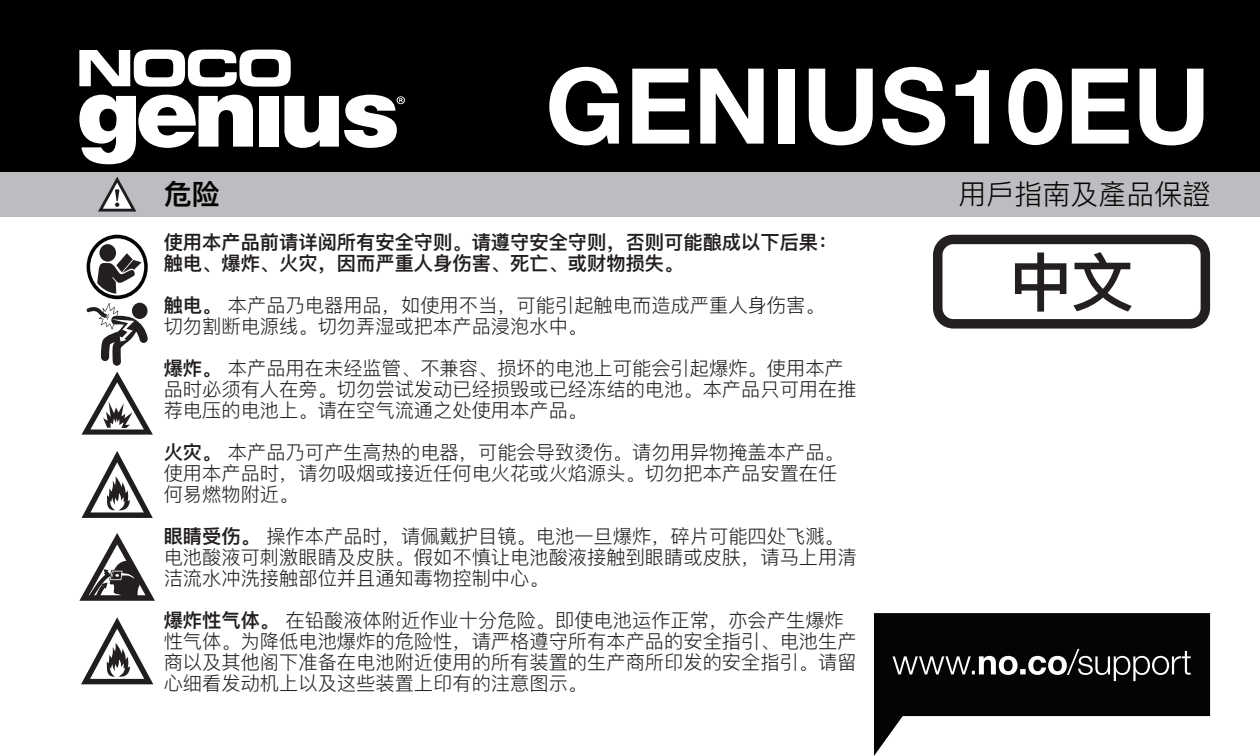
<style>
.page{position:relative;width:1260px;height:756px;background:#fff}
.page>*{position:absolute;margin:0;border:0;box-sizing:border-box;transform-origin:0 0}
.t1{font:700 105px "Helvetica Neue LT Std";color:#fff}
.t2{font:600 63px "Ping Fang SC";color:#231f20}
.t3{font:300 28px "Ping Fang SC";color:#040503}
.t4{font:600 28px "Ping Fang SC";color:#040503}
.t5{font:300 19.25px/21px "Ping Fang SC";color:#231f20}
.t6{font:600 19.25px/21px "Ping Fang SC";color:#231f20}
.s1{font-weight:600}
</style>
<div class="page">
<div style="left:0;top:172px;width:1260px;height:44px;background:#bcbdc0"></div>
<div style="left:0;top:0;width:1260px;height:172px;background:#000"></div>
<svg style="left:87px;top:235px;width:61px;height:64px"></svg>
<div style="left:90px;top:238px;width:54px;height:57px;background:#fff;border-radius:50%"></div>
<div style="left:99px;top:244px;width:17px;height:18px;background:#231f20;border-radius:50%"></div>
<svg style="left:97px;top:253px;width:45px;height:41px"></svg>
<svg style="left:98px;top:177px;width:38px;height:35px"></svg>
<svg style="left:86px;top:303px;width:62px;height:63px"></svg>
<svg style="left:81px;top:372px;width:72px;height:63px"></svg>
<svg style="left:82px;top:451px;width:71px;height:67px"></svg>
<svg style="left:81px;top:617px;width:72px;height:67px"></svg>
<svg style="left:79px;top:533px;width:76px;height:68px"></svg>
<svg style="left:874px;top:613px;width:336px;height:143px;fill:#040503"></svg>
<svg style="left:893px;top:649px;width:298px;height:32px;background:#393a38"></svg>
<svg style="left:79px;top:95px;width:174px;height:69px"></svg>
<div style="left:259px;top:96px;width:20px;height:51px;background:#fff"></div>
<svg style="left:79px;top:50px;width:212px;height:37px"></svg>
<svg style="left:284px;top:95px;width:121px;height:53px"></svg>
<svg style="left:933px;top:235px;width:277px;height:94px"></svg>
<p class="t1" style="left:545px;top:41px;width:667px">GENIUS10EU</p>
<p class="t4" style="left:164px;top:177px;width:57px">危险</p>
<p class="t6" style="left:164px;top:231px;width:675px">使用本产品前请详阅所有安全守则。请遵守安全守则，否则可能酿成以下后果：触电、爆炸、火灾，因而严重人身伤害、死亡、或财物损失。</p>
<p class="t5" style="left:164px;top:294px;width:662px"><span class="s1">触电。</span> 本产品乃电器用品，如使用不当，可能引起触电而造成严重人身伤害。切勿割断电源线。切勿弄湿或把本产品浸泡水中。</p>
<p class="t5" style="left:164px;top:357px;width:695px"><span class="s1">爆炸。</span> 本产品用在未经监管、不兼容、损坏的电池上可能会引起爆炸。使用本产品时必须有人在旁。切勿尝试发动已经损毁或已经冻结的电池。本产品只可用在推荐电压的电池上。请在空气流通之处使用本产品。</p>
<p class="t5" style="left:164px;top:441px;width:682px"><span class="s1">火灾。</span> 本产品乃可产生高热的电器，可能会导致烫伤。请勿用异物掩盖本产品。使用本产品时，请勿吸烟或接近任何电火花或火焰源头。切勿把本产品安置在任何易燃物附近。</p>
<p class="t5" style="left:164px;top:525px;width:695px"><span class="s1">眼睛受伤。</span> 操作本产品时，请佩戴护目镜。电池一旦爆炸，碎片可能四处飞溅。电池酸液可刺激眼睛及皮肤。假如不慎让电池酸液接触到眼睛或皮肤，请马上用清洁流水冲洗接触部位并且通知毒物控制中心。</p>
<p class="t5" style="left:164px;top:609px;width:695px"><span class="s1">爆炸性气体。</span> 在铅酸液体附近作业十分危险。即使电池运作正常，亦会产生爆炸性气体。为降低电池爆炸的危险性，请严格遵守所有本产品的安全指引、电池生产商以及其他阁下准备在电池附近使用的所有装置的生产商所印发的安全指引。请留心细看发动机上以及这些装置上印有的注意图示。</p>
<p class="t3" style="left:958px;top:177px;width:253px">用戶指南及產品保證</p>
<p class="t2" style="left:1009px;top:243px;width:126px">中文</p>
</div>
